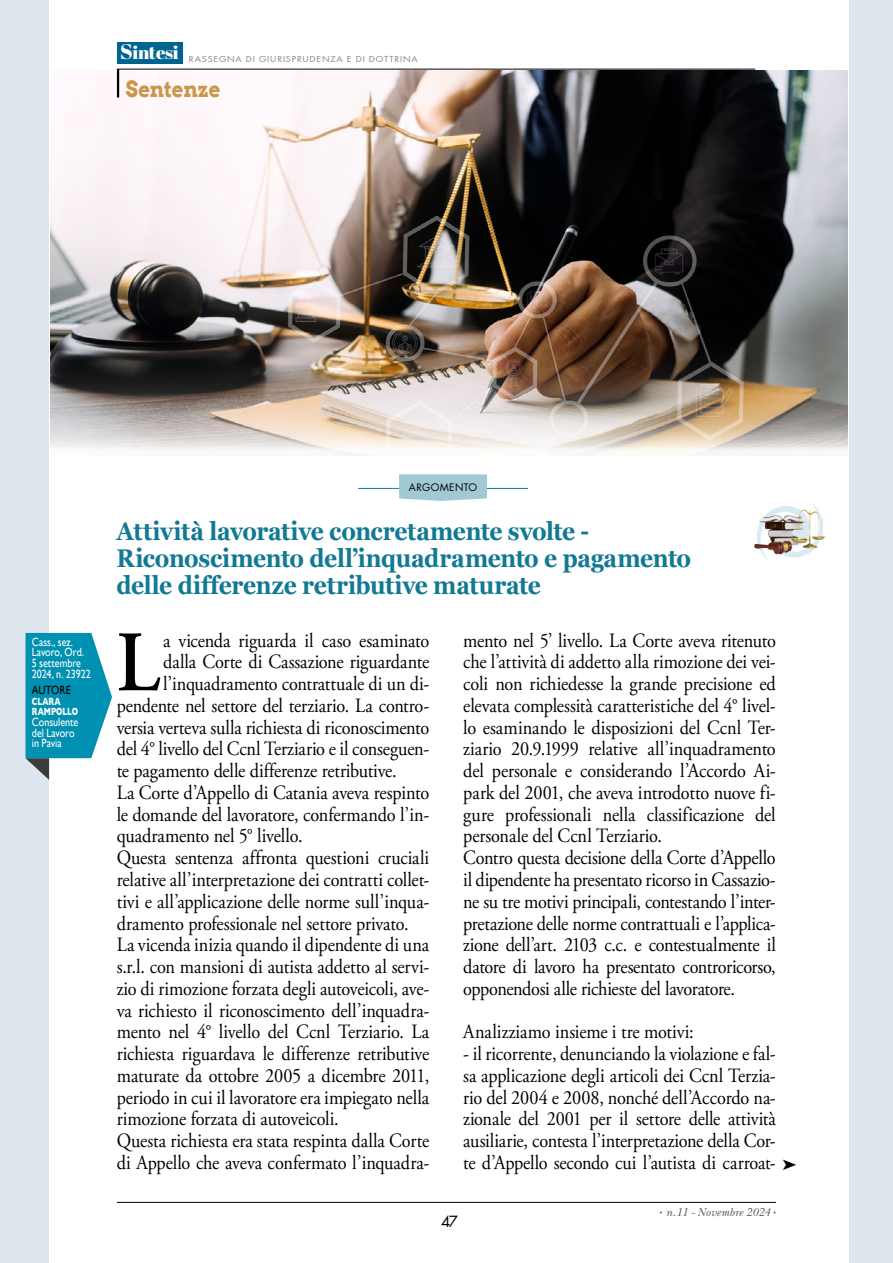
<style>
.page{position:relative;width:893px;height:1263px;background:#dce6ec}
.page>*{position:absolute;margin:0;border:0;box-sizing:border-box;transform-origin:0 0}
.t1{font:600 85.8px "Adobe Garamond Pro";color:#000;scale:.9 1}
.t2{font:700 25.5px/27px "Georgia";letter-spacing:-.015em;color:#127994;scale:.9 1}
.t3{font:700 22.5px "Arvo";letter-spacing:-.01em;color:#c9964c;scale:.9 1}
.t4{font:21.15px "Abril Fatface";color:#fff}
.t5{font:20.25px/21.8px "Adobe Garamond Pro";letter-spacing:-.01em;color:#000;scale:.9 1}
.t6{font:18.45px "Abril Fatface";letter-spacing:-.015em;color:#fff}
.t7{font:15px "Futura";color:#000}
.t8{font:12px/10.6px "Gill Sans";letter-spacing:-.005em;color:#fff;scale:.84 1}
.t9{font:italic 12px "New Baskerville";letter-spacing:.01em;color:#575756}
.t10{font:12px "Gill Sans";letter-spacing:.005em;color:#000;scale:.84 1}
.t11{font:700 10.65px/10.6px "Gill Sans";color:#fff;scale:.7 1}
.t12{font:10.05px "Futura";letter-spacing:.035em;color:#000}
.t13{font:7.95px "Futura";letter-spacing:.09em;color:#878787;scale:1.12 1}
.s1{font-family:"Georgia";font-weight:700;font-style:normal;font-size:7.5px}
</style>
<div class="page">
<div style="left:49px;top:0;width:800px;height:1263px;background:#fff"></div>
<div style="left:117px;top:42px;width:66px;height:21px;background:#006491"></div>
<hr style="left:117px;top:69px;width:638px;height:1px;background:#000">
<hr style="left:117px;top:1202px;width:659px;height:1px;background:#000">
<img style="left:51px;top:71px;width:796px;height:379px">
<hr style="left:358px;top:488px;width:170px;height:1px;background:#127994">
<svg style="left:399px;top:474px;width:88px;height:27px;background:#a6ccd6"></svg>
<hr style="left:117px;top:69px;width:2px;height:28px;background:#000">
<svg style="left:26px;top:633px;width:86px;height:147px"></svg>
<img style="left:763px;top:503px;width:54px;height:58px">
<img style="left:754px;top:509px;width:72px;height:46px">
<p class="t4" style="left:120px;top:37px;width:14px">S</p>
<p class="t13" style="left:189px;top:54px;width:206px">RASSEGNA DI GIURISPRUDENZA E DI DOTTRINA</p>
<p class="t6" style="left:132px;top:40px;width:48px">intesi</p>
<p class="t3" style="left:126px;top:75px;width:107px">Sentenze</p>
<p class="t8" style="left:32px;top:636px;width:72px">Cass., sez.<br>Lavoro, Ord.<br>5 settembre<br>2024, n. 23922</p>
<p class="t10" style="left:32px;top:683px;width:48px">AUTORE</p>
<p class="t11" style="left:32px;top:696px;width:68px">CLARA<br>RAMPOLLO</p>
<p class="t8" style="left:32px;top:716px;width:57px">Consulente del Lavoro in Pavia</p>
<p class="t12" style="left:409px;top:481px;width:70px">ARGOMENTO</p>
<p class="t2" style="left:116px;top:516px;width:640px">Attività lavorative concretamente svolte -<br>Riconoscimento dell’inquadramento e pagamento delle differenze retributive maturate</p>
<h1 class="t1" style="left:117px;top:614px;width:50px">L</h1>
<p class="t5" style="left:163px;top:630px;width:297px">a vicenda riguarda il caso esaminato</p>
<p class="t5" style="left:163px;top:652px;width:297px">dalla Corte di Cassazione riguardante</p>
<p class="t5" style="left:163px;top:674px;width:297px">l’inquadramento contrattuale di un di-</p>
<p class="t5" style="left:117px;top:695px;width:349px">pendente nel settore del terziario. La contro-</p>
<p class="t5" style="left:117px;top:717px;width:349px">versia verteva sulla richiesta di riconoscimento</p>
<p class="t5" style="left:117px;top:739px;width:349px">del 4° livello del Ccnl Terziario e il conseguen-</p>
<p class="t5" style="left:117px;top:761px;width:313px">te pagamento delle differenze retributive.</p>
<p class="t5" style="left:117px;top:782px;width:349px">La Corte d’Appello di Catania aveva respinto</p>
<p class="t5" style="left:117px;top:804px;width:349px">le domande del lavoratore, confermando l’in-</p>
<p class="t5" style="left:117px;top:826px;width:208px">quadramento nel 5° livello.</p>
<p class="t5" style="left:117px;top:848px;width:349px">Questa sentenza affronta questioni cruciali</p>
<p class="t5" style="left:117px;top:869px;width:349px">relative all’interpretazione dei contratti collet-</p>
<p class="t5" style="left:117px;top:891px;width:349px">tivi e all’applicazione delle norme sull’inqua-</p>
<p class="t5" style="left:117px;top:913px;width:326px">dramento professionale nel settore privato.</p>
<p class="t5" style="left:117px;top:935px;width:349px">La vicenda inizia quando il dipendente di una</p>
<p class="t5" style="left:117px;top:956px;width:349px">s.r.l. con mansioni di autista addetto al servi-</p>
<p class="t5" style="left:117px;top:978px;width:349px">zio di rimozione forzata degli autoveicoli, ave-</p>
<p class="t5" style="left:117px;top:1000px;width:349px">va richiesto il riconoscimento dell’inquadra-</p>
<p class="t5" style="left:117px;top:1022px;width:349px">mento nel 4° livello del Ccnl Terziario. La</p>
<p class="t5" style="left:117px;top:1043px;width:349px">richiesta riguardava le differenze retributive</p>
<p class="t5" style="left:117px;top:1065px;width:349px">maturate da ottobre 2005 a dicembre 2011,</p>
<p class="t5" style="left:117px;top:1087px;width:349px">periodo in cui il lavoratore era impiegato nella</p>
<p class="t5" style="left:117px;top:1109px;width:248px">rimozione forzata di autoveicoli.</p>
<p class="t5" style="left:117px;top:1130px;width:349px">Questa richiesta era stata respinta dalla Corte</p>
<p class="t5" style="left:117px;top:1152px;width:349px">di Appello che aveva confermato l’inquadra-</p>
<p class="t5" style="left:463px;top:630px;width:349px">mento nel 5’ livello. La Corte aveva ritenuto che l’attività di addetto alla rimozione dei vei&shy;coli non richiedesse la grande precisione ed elevata complessità caratteristiche del 4° livel&shy;lo esaminando le disposizioni del Ccnl Ter&shy;ziario 20.9.1999 relative all’inquadramento del personale e considerando l’Accordo Ai&shy;park del 2001, che aveva introdotto nuove fi&shy;gure professionali nella classificazione del personale del Ccnl Terziario.<br>Contro questa decisione della Corte d’Appello il dipendente ha presentato ricorso in Cassazio&shy;ne su tre motivi principali, contestando l’inter&shy;pretazione delle norme contrattuali e l’applica&shy;zione dell’art. 2103 c.c. e contestualmente il datore di lavoro ha presentato controricorso, opponendosi alle richieste del lavoratore.</p>
<p class="t5" style="left:463px;top:1022px;width:258px">Analizziamo insieme i tre motivi:</p>
<p class="t5" style="left:463px;top:1043px;width:349px;text-align:justify">- il ricorrente, denunciando la violazione e fal&shy;sa applicazione degli articoli dei Ccnl Terzia&shy;rio del 2004 e 2008, nonché dell’Accordo na&shy;zionale del 2001 per il settore delle attività ausiliarie, contesta l’interpretazione della Cor&shy;te d’Appello secondo cui l’autista di carroat-</p>
<p class="t7" style="left:441px;top:1211px;width:19px">47</p>
<p class="t9" style="left:660px;top:1205px;width:118px"><span class="s1">▪</span> n.11 - Novembre 2024 <span class="s1">▪</span></p>
</div>
